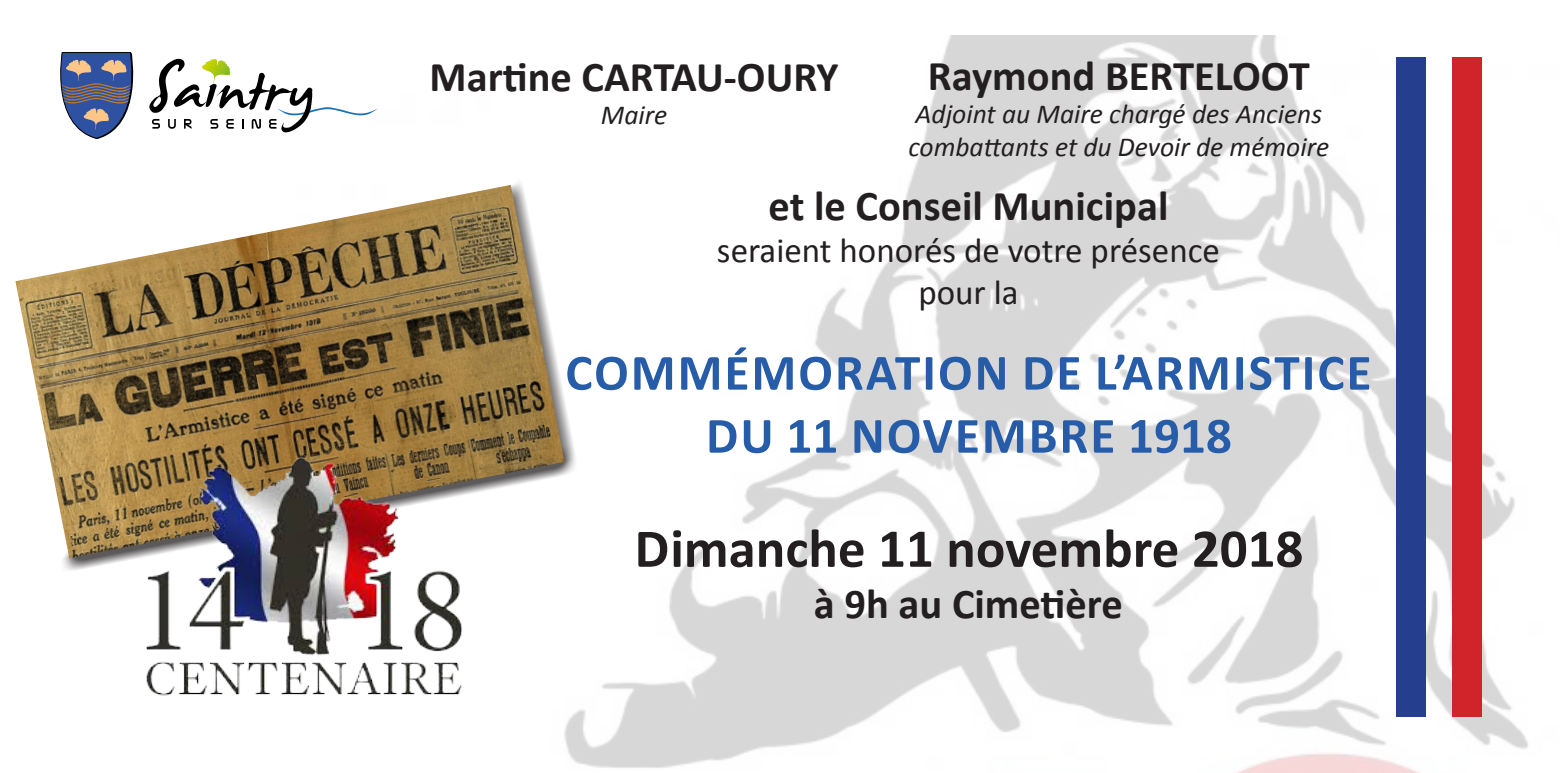
<style>
.page{position:relative;width:1560px;height:773px;background:#fff}
.page>*{position:absolute;margin:0;border:0;box-sizing:border-box;transform-origin:0 0}
.t1{font:700 55px "Calibri";color:#231f20}
.t2{font:700 51.25px "Calibri";letter-spacing:.04em;color:#275ca9}
.t3{font:700 42.5px "Calibri";color:#231f20}
.t4{font:35px "Calibri";color:#231f20}
.t5{font:italic 27.5px/33px "Calibri";color:#231f20}
</style>
<div class="page">
<img style="left:564px;top:35px;width:964px;height:737px">
<svg style="left:60px;top:52px;width:318px;height:87px"></svg>
<svg style="left:63px;top:173px;width:518px;height:401px"></svg>
<img style="left:15px;top:185px;width:549px;height:373px">
<div style="left:1452px;top:57px;width:29px;height:659px;background:#d1232a"></div>
<div style="left:1395px;top:57px;width:30px;height:659px;background:#253f8e"></div>
<img style="left:112px;top:441px;width:383px;height:255px">
<p class="t3" style="left:429px;top:50px;width:410px">Martine CARTAU-OURY</p>
<p class="t5" style="left:601px;top:97px;width:68px">Maire</p>
<p class="t3" style="left:927px;top:49px;width:383px">Raymond BERTELOOT</p>
<p class="t5" style="left:908px;top:96px;width:422px">Adjoint au Maire chargé des Anciens combattants et du Devoir de mémoire</p>
<p class="t3" style="left:768px;top:179px;width:401px">et le Conseil Municipal</p>
<p class="t4" style="left:717px;top:228px;width:504px">seraient honorés de votre présence</p>
<p class="t4" style="left:918px;top:270px;width:102px">pour la</p>
<p class="t2" style="left:565px;top:340px;width:807px">COMMÉMORATION DE L’ARMISTICE</p>
<p class="t2" style="left:706px;top:403px;width:527px">DU 11 NOVEMBRE 1918</p>
<p class="t1" style="left:634px;top:513px;width:670px">Dimanche 11 novembre 2018</p>
<p class="t3" style="left:813px;top:576px;width:310px">à 9h au Cimetière</p>
</div>
